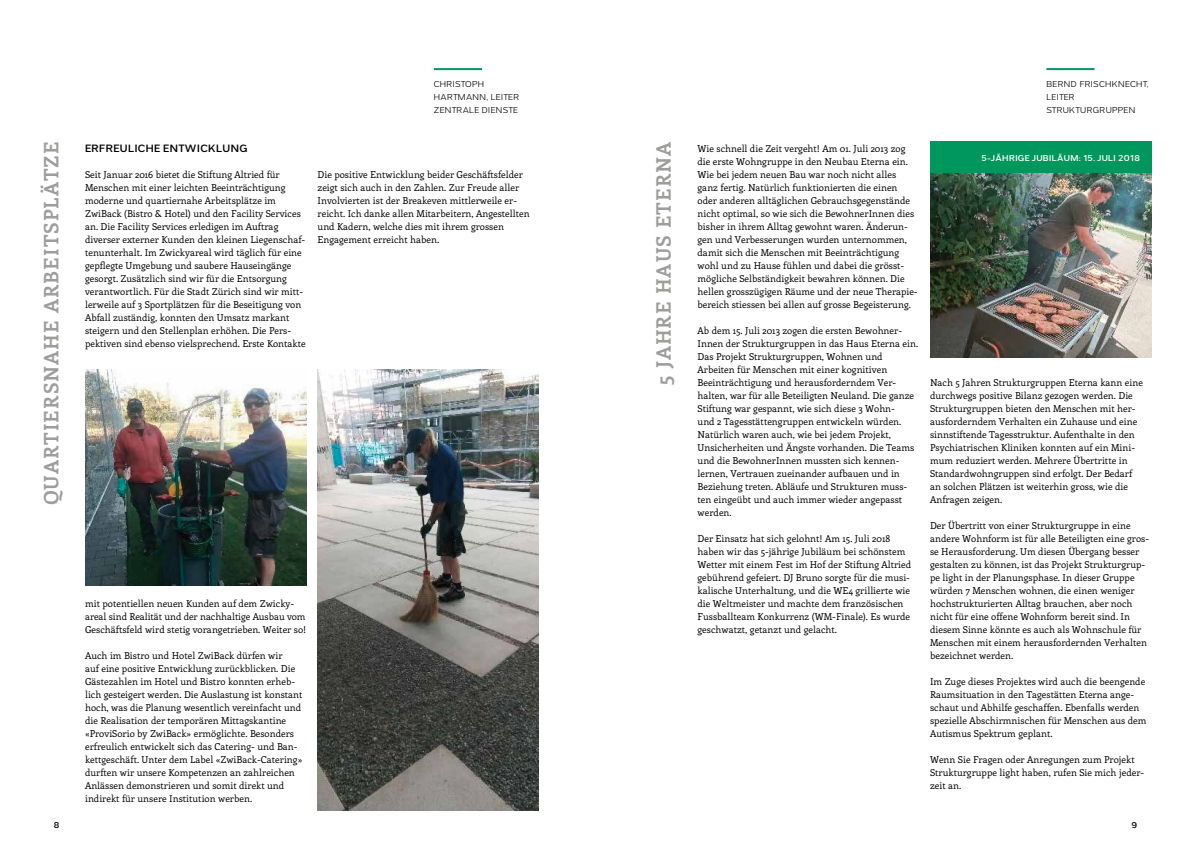
<style>
.page{position:relative;width:1191px;height:842px;background:#fff}
.page>*{position:absolute;margin:0;border:0;box-sizing:border-box;transform-origin:0 0}
.t1{font:700 20px "Enriqueta";letter-spacing:.05em;color:#9d9d9c}
.t2{font:600 10px "Grey Sans";letter-spacing:.05em;color:#000}
.t3{font:9.5px/13px "Enriqueta";color:#000}
.t4{font:8px/13px "Grey Sans";letter-spacing:.05em;color:#000}
.t5{font:600 8px "Grey Sans";letter-spacing:.05em;color:#fff}
.t6{font:600 8px "Grey Sans";color:#000}
</style>
<div class="page">
<hr style="left:1046px;top:68px;width:48px;height:2px;background:#00975f">
<hr style="left:434px;top:68px;width:48px;height:2px;background:#00975f">
<img style="left:317px;top:370px;width:222px;height:440px">
<img style="left:930px;top:173px;width:221px;height:184px">
<div style="left:930px;top:142px;width:221px;height:31px;background:#00975f"></div>
<img style="left:85px;top:370px;width:221px;height:215px">
<p class="t4" style="left:434px;top:78px;width:87px">CHRISTOPH<br>HARTMANN, LEITER<br>ZENTRALE DIENSTE</p>
<h1 class="t1" style="left:37px;top:505px;width:365px;rotate:-90deg">QUARTIERSNAHE ARBEITSPLÄTZE</h1>
<h1 class="t1" style="left:649px;top:385px;width:244px;rotate:-90deg">5 JAHRE HAUS ETERNA</h1>
<p class="t2" style="left:85px;top:143px;width:164px">ERFREULICHE ENTWICKLUNG</p>
<p class="t3" style="left:85px;top:168px;width:222px">Seit Januar 2016 bietet die Stiftung Altried für Menschen mit einer leichten Beeinträchtigung moderne und quartiernahe Arbeitsplätze im ZwiBack (Bistro &amp; Hotel) und den Facility Services an. Die Facility Services erledigen im Auftrag diverser externer Kunden den kleinen Liegenschaf&shy;tenunterhalt. Im Zwickyareal wird täglich für eine gepflegte Umgebung und saubere Hauseingänge gesorgt. Zusätzlich sind wir für die Entsorgung verantwortlich. Für die Stadt Zürich sind wir mitt&shy;lerweile auf 3 Sportplätzen für die Beseitigung von Abfall zuständig, konnten den Umsatz markant steigern und den Stellenplan erhöhen. Die Pers&shy;pektiven sind ebenso vielsprechend. Erste Kontakte</p>
<p class="t3" style="left:317px;top:168px;width:213px">Die positive Entwicklung beider Geschäftsfelder zeigt sich auch in den Zahlen. Zur Freude aller Involvierten ist der Breakeven mittlerweile er&shy;reicht. Ich danke allen Mitarbeitern, Angestellten und Kadern, welche dies mit ihrem grossen Engagement erreicht haben.</p>
<p class="t3" style="left:85px;top:597px;width:223px">mit potentiellen neuen Kunden auf dem Zwicky&shy;areal sind Realität und der nachhaltige Ausbau vom<br>Geschäftsfeld wird stetig vorangetrieben. Weiter so!</p>
<p class="t3" style="left:85px;top:649px;width:219px">Auch im Bistro und Hotel ZwiBack dürfen wir<br>auf eine positive Entwicklung zurückblicken. Die Gästezahlen im Hotel und Bistro konnten erheb&shy;lich gesteigert werden. Die Auslastung ist konstant hoch, was die Planung wesentlich vereinfacht und die Realisation der temporären Mittagskantine «ProviSorio by ZwiBack» ermöglichte. Besonders erfreulich entwickelt sich das Catering- und Ban&shy;kettgeschäft. Unter dem Label «ZwiBack-Catering» durften wir unsere Kompetenzen an zahlreichen Anlässen demonstrieren und somit direkt und indirekt für unsere Institution werben.</p>
<p class="t4" style="left:1046px;top:78px;width:104px">BERND FRISCHKNECHT,<br>LEITER<br>STRUKTURGRUPPEN</p>
<p class="t3" style="left:697px;top:142px;width:220px">Wie schnell die Zeit vergeht! Am 01. Juli 2013 zog die erste Wohngruppe in den Neubau Eterna ein.<br>Wie bei jedem neuen Bau war noch nicht alles ganz fertig. Natürlich funktionierten die einen oder anderen alltäglichen Gebrauchsgegenstände nicht optimal, so wie sich die BewohnerInnen dies bisher in ihrem Alltag gewohnt waren. Änderun&shy;gen und Verbesserungen wurden unternommen, damit sich die Menschen mit Beeinträchtigung wohl und zu Hause fühlen und dabei die grösst&shy;mögliche Selbständigkeit bewahren können. Die hellen grosszügigen Räume und der neue Therapie&shy;bereich stiessen bei allen auf grosse Begeisterung.</p>
<p class="t3" style="left:697px;top:324px;width:222px">Ab dem 15. Juli 2013 zogen die ersten Bewohner-Innen der Strukturgruppen in das Haus Eterna ein.<br>Das Projekt Strukturgruppen, Wohnen und Arbeiten für Menschen mit einer kognitiven Beeinträchtigung und herausforderndem Ver&shy;halten, war für alle Beteiligten Neuland. Die ganze Stiftung war gespannt, wie sich diese 3 Wohn-<br>und 2 Tagesstättengruppen entwickeln würden.<br>Natürlich waren auch, wie bei jedem Projekt, Unsicherheiten und Ängste vorhanden. Die Teams und die BewohnerInnen mussten sich kennen&shy;lernen, Vertrauen zueinander aufbauen und in Beziehung treten. Abläufe und Strukturen muss&shy;ten eingeübt und auch immer wieder angepasst werden.</p>
<p class="t3" style="left:697px;top:532px;width:215px">Der Einsatz hat sich gelohnt! Am 15. Juli 2018 haben wir das 5-jährige Jubiläum bei schönstem Wetter mit einem Fest im Hof der Stiftung Altried gebührend gefeiert. DJ Bruno sorgte für die musi&shy;kalische Unterhaltung, und die WE4 grillierte wie die Weltmeister und machte dem französischen Fussballteam Konkurrenz (WM-Finale). Es wurde geschwatzt, getanzt und gelacht.</p>
<p class="t5" style="left:981px;top:153px;width:160px">5-JÄHRIGE JUBILÄUM: 15. JULI 2018</p>
<p class="t3" style="left:930px;top:376px;width:214px">Nach 5 Jahren Strukturgruppen Eterna kann eine durchwegs positive Bilanz gezogen werden. Die Strukturgruppen bieten den Menschen mit her&shy;ausforderndem Verhalten ein Zuhause und eine sinnstiftende Tagesstruktur. Aufenthalte in den Psychiatrischen Kliniken konnten auf ein Mini&shy;mum reduziert werden. Mehrere Übertritte in Standardwohngruppen sind erfolgt. Der Bedarf an solchen Plätzen ist weiterhin gross, wie die Anfragen zeigen.</p>
<p class="t3" style="left:930px;top:519px;width:220px">Der Übertritt von einer Strukturgruppe in eine andere Wohnform ist für alle Beteiligten eine gros&shy;se Herausforderung. Um diesen Übergang besser gestalten zu können, ist das Projekt Strukturgrup&shy;pe light in der Planungsphase. In dieser Gruppe würden 7 Menschen wohnen, die einen weniger hochstrukturierten Alltag brauchen, aber noch nicht für eine offene Wohnform bereit sind. In diesem Sinne könnte es auch als Wohnschule für Menschen mit einem herausfordernden Verhalten bezeichnet werden.</p>
<p class="t3" style="left:930px;top:675px;width:218px">Im Zuge dieses Projektes wird auch die beengende Raumsituation in den Tagestätten Eterna ange&shy;schaut und Abhilfe geschaffen. Ebenfalls werden spezielle Abschirmnischen für Menschen aus dem Autismus Spektrum geplant.</p>
<p class="t3" style="left:930px;top:753px;width:216px">Wenn Sie Fragen oder Anregungen zum Projekt<br>Strukturgruppe light haben, rufen Sie mich jeder&shy;zeit an.</p>
<p class="t6" style="left:54px;top:820px;width:7px">8</p>
<p class="t6" style="left:1131px;top:820px;width:7px">9</p>
</div>
